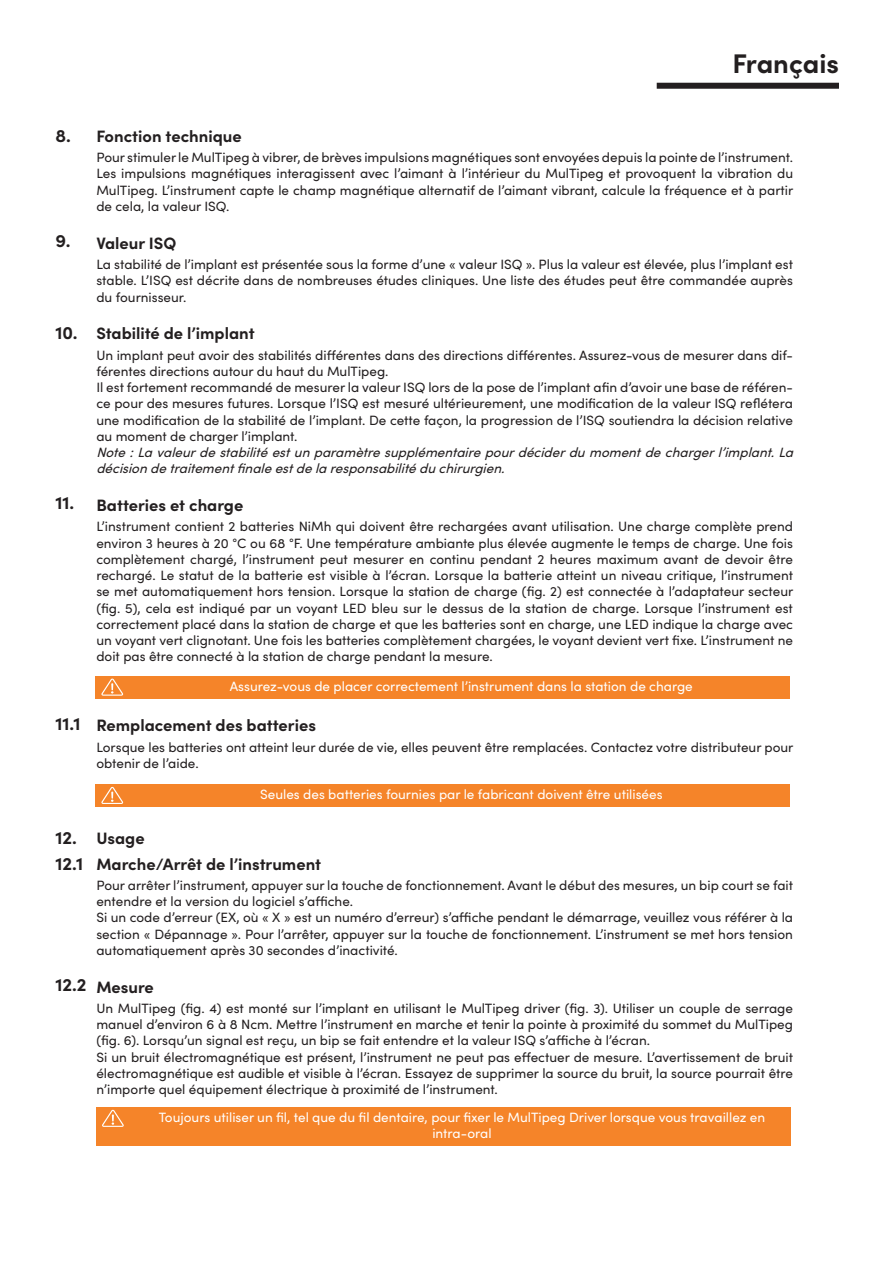
<style>
.page{position:relative;width:893px;height:1263px;background:#fff}
.page>*{position:absolute;margin:0;border:0;box-sizing:border-box;transform-origin:0 0}
.t1{font:700 27px "Sofia Pro";color:#231f20}
.t2{font:700 18px "Sofia Pro";color:#231f20}
.t3{font:700 16.5px "Sofia Pro";color:#231f20}
.t4{font:13.5px/16.2px "Sofia Pro";color:#231f20;text-align:justify}
.t5{font:13.5px/16.2px "Sofia Pro";color:#fff;text-align:center}
.t6{font:italic 13.5px/16.2px "Sofia Pro";color:#231f20}
</style>
<div class="page">
<div style="left:657px;top:83px;width:182px;height:6px;background:#231f20"></div>
<div style="left:96px;top:1107px;width:695px;height:38px;background:#f58429"></div>
<svg style="left:102px;top:1110px;width:22px;height:17px"></svg>
<div style="left:96px;top:676px;width:694px;height:22px;background:#f58429"></div>
<svg style="left:101px;top:679px;width:22px;height:17px"></svg>
<div style="left:96px;top:784px;width:694px;height:22px;background:#f58429"></div>
<svg style="left:101px;top:787px;width:22px;height:17px"></svg>
<p class="t1" style="left:732px;top:43px;width:108px">Français</p>
<p class="t2" style="left:55px;top:122px;width:17px">8.</p>
<p class="t2" style="left:55px;top:226px;width:17px">9.</p>
<p class="t2" style="left:55px;top:319px;width:24px">10.</p>
<p class="t2" style="left:55px;top:489px;width:20px">11.</p>
<p class="t2" style="left:55px;top:710px;width:27px">11.1</p>
<p class="t3" style="left:96px;top:123px;width:147px">Fonction technique</p>
<p class="t4" style="left:96px;top:149px;width:698px">Pour stimuler le MulTipeg à vibrer, de brèves impulsions magnétiques sont envoyées depuis la pointe de l’instrument.<br>Les impulsions magnétiques interagissent avec l’aimant à l’intérieur du MulTipeg et provoquent la vibration du MulTipeg. L’instrument capte le champ magnétique alternatif de l’aimant vibrant, calcule la fréquence et à partir de cela, la valeur ISQ.</p>
<p class="t3" style="left:96px;top:230px;width:81px">Valeur ISQ</p>
<p class="t4" style="left:96px;top:256px;width:698px">La stabilité de l’implant est présentée sous la forme d’une « valeur ISQ ». Plus la valeur est élevée, plus l’implant est stable. L’ISQ est décrite dans de nombreuses études cliniques. Une liste des études peut être commandée auprès du fournisseur.</p>
<p class="t3" style="left:96px;top:321px;width:160px">Stabilité de l’implant</p>
<p class="t4" style="left:96px;top:346px;width:698px">Un implant peut avoir des stabilités différentes dans des directions différentes. Assurez-vous de mesurer dans dif&shy;férentes directions autour du haut du MulTipeg.</p>
<p class="t4" style="left:96px;top:379px;width:698px">Il est fortement recommandé de mesurer la valeur ISQ lors de la pose de l’implant afin d’avoir une base de référen&shy;ce pour des mesures futures. Lorsque l’ISQ est mesuré ultérieurement, une modification de la valeur ISQ reflétera une modification de la stabilité de l’implant. De cette façon, la progression de l’ISQ soutiendra la décision relative au moment de charger l’implant.</p>
<p class="t6" style="left:96px;top:443px;width:703px">Note:Lavaleurdestabilitéestunparamètresupplémentairepourdéciderdumomentdechargerl’implant.La décisiondetraitementfinaleestdelaresponsabilitéduchirurgien.</p>
<p class="t3" style="left:96px;top:492px;width:148px">Batteries et charge</p>
<p class="t4" style="left:96px;top:518px;width:698px">L’instrument contient 2 batteries NiMh qui doivent être rechargées avant utilisation. Une charge complète prend environ 3 heures à 20 °C ou 68 °F. Une température ambiante plus élevée augmente le temps de charge. Une fois complètement chargé, l’instrument peut mesurer en continu pendant 2 heures maximum avant de devoir être rechargé. Le statut de la batterie est visible à l’écran. Lorsque la batterie atteint un niveau critique, l’instrument se met automatiquement hors tension. Lorsque la station de charge (fig. 2) est connectée à l’adaptateur secteur (fig. 5), cela est indiqué par un voyant LED bleu sur le dessus de la station de charge. Lorsque l’instrument est correctement placé dans la station de charge et que les batteries sont en charge, une LED indique la charge avec un voyant vert clignotant. Une fois les batteries complètement chargées, le voyant devient vert fixe. L’instrument ne doit pas être connecté à la station de charge pendant la mesure.</p>
<p class="t5" style="left:230px;top:677px;width:464px">Assurez-vous de placer correctement l’instrument dans la station de charge</p>
<p class="t3" style="left:96px;top:713px;width:221px">Remplacement des batteries</p>
<p class="t4" style="left:96px;top:738px;width:699px">Lorsque les batteries ont atteint leur durée de vie, elles peuvent être remplacées. Contactez votre distributeur pour obtenir de l’aide.</p>
<p class="t5" style="left:260px;top:785px;width:404px">Seules des batteries fournies par le fabricant doivent être utilisées</p>
<p class="t2" style="left:55px;top:823px;width:23px">12.</p>
<p class="t2" style="left:55px;top:850px;width:29px">12.1</p>
<p class="t2" style="left:55px;top:971px;width:33px">12.2</p>
<p class="t3" style="left:96px;top:825px;width:50px">Usage</p>
<p class="t3" style="left:96px;top:851px;width:226px">Marche/Arrêt de l’instrument</p>
<p class="t4" style="left:96px;top:876px;width:698px">Pour arrêter l’instrument, appuyer sur la touche de fonctionnement. Avant le début des mesures, un bip court se fait entendre et la version du logiciel s’affiche.</p>
<p class="t4" style="left:96px;top:909px;width:698px">Si un code d’erreur (EX, où « X » est un numéro d’erreur) s’affiche pendant le démarrage, veuillez vous référer à la section « Dépannage ». Pour l’arrêter, appuyer sur la touche de fonctionnement. L’instrument se met hors tension automatiquement après 30 secondes d’inactivité.</p>
<p class="t3" style="left:96px;top:974px;width:59px">Mesure</p>
<p class="t4" style="left:96px;top:999px;width:698px">Un MulTipeg (fig. 4) est monté sur l’implant en utilisant le MulTipeg driver (fig. 3). Utiliser un couple de serrage manuel d’environ 6 à 8 Ncm. Mettre l’instrument en marche et tenir la pointe à proximité du sommet du MulTipeg (fig. 6). Lorsqu’un signal est reçu, un bip se fait entendre et la valeur ISQ s’affiche à l’écran.</p>
<p class="t4" style="left:96px;top:1048px;width:698px">Si un bruit électromagnétique est présent, l’instrument ne peut pas effectuer de mesure. L’avertissement de bruit électromagnétique est audible et visible à l’écran. Essayez de supprimer la source du bruit, la source pourrait être n’importe quel équipement électrique à proximité de l’instrument.</p>
<p class="t5" style="left:159px;top:1108px;width:608px">Toujours utiliser un fil, tel que du fil dentaire, pour fixer le MulTipeg Driver lorsque vous travaillez en intra-oral</p>
</div>
